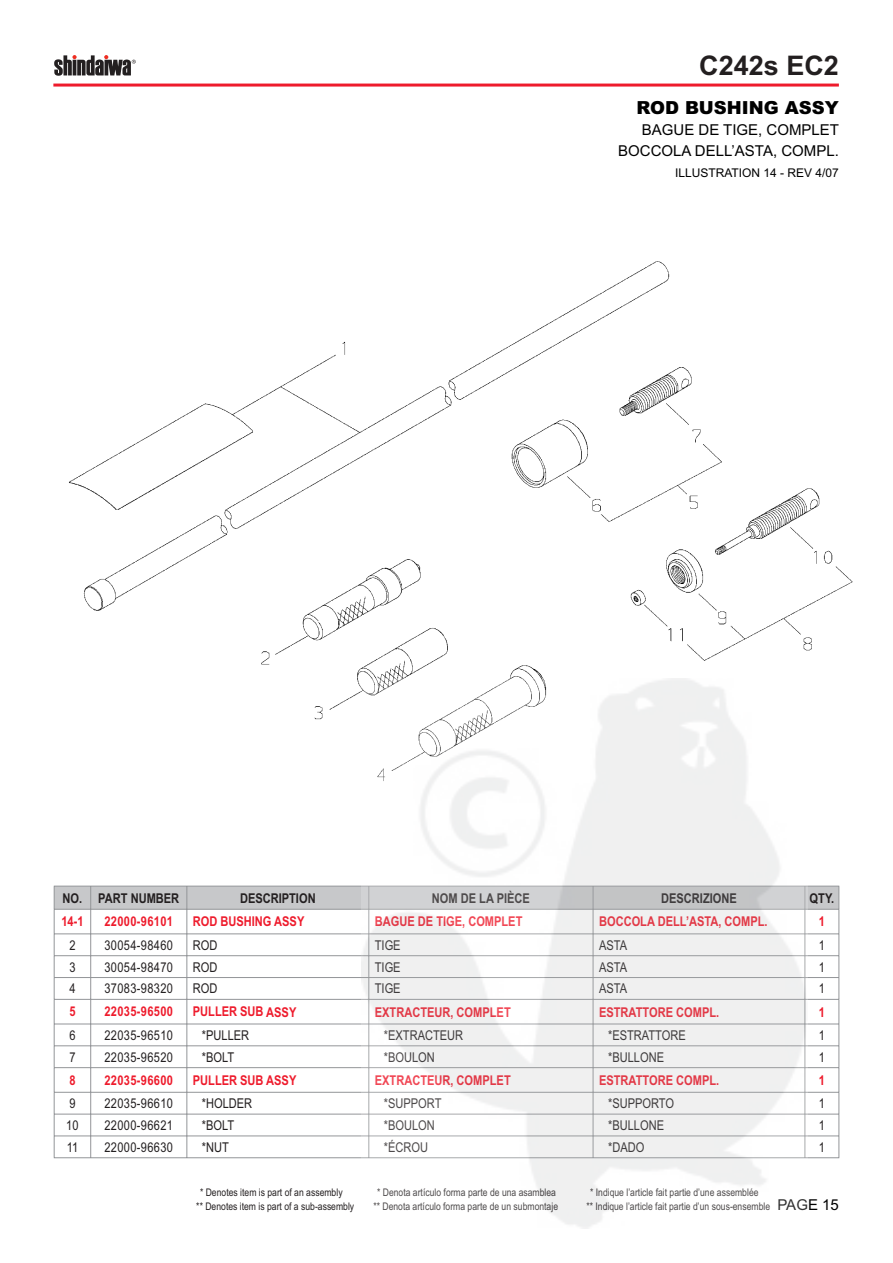
<style>
.page{position:relative;width:893px;height:1263px;background:#fff}
.page>*{position:absolute;margin:0;border:0;box-sizing:border-box;transform-origin:0 0}
.t1{font:700 27px "Arial";color:#231f20}
.t2{font:900 18px "Arial";color:#000}
.t3{font:15px/21px "Arial";color:#000;text-align:right}
.t4{font:700 13.5px "Arial Narrow";color:#ee1b2c}
.t5{font:13.5px "Arial Narrow";color:#231f20}
.t6{font:13.5px "Arial Narrow";letter-spacing:.025em;color:#231f20}
.t7{font:700 13.5px "Arial Narrow";color:#231f20}
.t8{font:700 13.5px "Arial Narrow";letter-spacing:.025em;color:#ee1b2c}
.t9{font:12px "Arial";color:#000}
.t10{font:10.5px "Arial Narrow";color:#231f20}
</style>
<div class="page">
<hr style="left:53px;top:84px;width:786px;height:3px;background:#ee1b2c">
<svg style="left:54px;top:55px;width:82px;height:21px"></svg>
<svg style="left:54px;top:886px;width:785px;height:271px"></svg>
<hr style="left:54px;top:1157px;width:751px;height:1px;background:#939598">
<hr style="left:805px;top:1157px;width:34px;height:1px;background:#939598">
<img style="left:69px;top:261px;width:784px;height:459px">
<img style="left:361px;top:679px;width:447px;height:550px">
<h1 class="t1" style="left:699px;top:49px;width:141px">C242s EC2</h1>
<h2 class="t2" style="left:636px;top:97px;width:204px">ROD BUSHING ASSY</h2>
<h3 class="t3" style="left:618px;top:120px;width:222px">BAGUE DE TIGE, COMPLET<br>BOCCOLA DELL’ASTA, COMPL.</h3>
<p class="t9" style="left:675px;top:166px;width:165px">ILLUSTRATION 14 - REV 4/07</p>
<p class="t7" style="left:63px;top:891px;width:118px">NO. PART NUMBER</p>
<p class="t7" style="left:240px;top:891px;width:77px">DESCRIPTION</p>
<p class="t7" style="left:432px;top:891px;width:100px">NOM DE LA PIÈCE</p>
<p class="t7" style="left:661px;top:891px;width:77px">DESCRIZIONE</p>
<p class="t7" style="left:809px;top:891px;width:26px">QTY.</p>
<p class="t4" style="left:61px;top:914px;width:24px">14-1</p>
<p class="t8" style="left:104px;top:914px;width:70px">22000-96101</p>
<p class="t4" style="left:193px;top:914px;width:113px">ROD BUSHING ASSY</p>
<p class="t4" style="left:375px;top:914px;width:149px">BAGUE DE TIGE, COMPLET</p>
<p class="t4" style="left:599px;top:914px;width:170px">BOCCOLA DELL’ASTA, COMPL.</p>
<p class="t4" style="left:819px;top:914px;width:8px">1</p>
<p class="t5" style="left:69px;top:940px;width:8px">2</p>
<p class="t6" style="left:104px;top:940px;width:70px">30054-98460</p>
<p class="t5" style="left:193px;top:940px;width:26px">ROD</p>
<p class="t5" style="left:375px;top:940px;width:27px">TIGE</p>
<p class="t5" style="left:599px;top:940px;width:30px">ASTA</p>
<p class="t5" style="left:819px;top:940px;width:8px">1</p>
<p class="t5" style="left:69px;top:962px;width:8px">3</p>
<p class="t6" style="left:104px;top:962px;width:70px">30054-98470</p>
<p class="t5" style="left:193px;top:962px;width:26px">ROD</p>
<p class="t5" style="left:375px;top:962px;width:27px">TIGE</p>
<p class="t5" style="left:599px;top:962px;width:30px">ASTA</p>
<p class="t5" style="left:819px;top:962px;width:8px">1</p>
<p class="t5" style="left:69px;top:984px;width:8px">4</p>
<p class="t6" style="left:104px;top:984px;width:70px">37083-98320</p>
<p class="t5" style="left:193px;top:984px;width:26px">ROD</p>
<p class="t5" style="left:375px;top:984px;width:27px">TIGE</p>
<p class="t5" style="left:599px;top:984px;width:30px">ASTA</p>
<p class="t5" style="left:819px;top:984px;width:8px">1</p>
<p class="t4" style="left:69px;top:1004px;width:8px">5</p>
<p class="t8" style="left:104px;top:1004px;width:70px">22035-96500</p>
<p class="t4" style="left:193px;top:1004px;width:105px">PULLER SUB ASSY</p>
<p class="t4" style="left:375px;top:1004px;width:137px">EXTRACTEUR, COMPLET</p>
<p class="t4" style="left:599px;top:1004px;width:122px">ESTRATTORE COMPL.</p>
<p class="t4" style="left:819px;top:1004px;width:8px">1</p>
<p class="t5" style="left:69px;top:1030px;width:8px">6</p>
<p class="t6" style="left:104px;top:1030px;width:70px">22035-96510</p>
<p class="t5" style="left:202px;top:1030px;width:49px">*PULLER</p>
<p class="t5" style="left:384px;top:1030px;width:81px">*EXTRACTEUR</p>
<p class="t5" style="left:608px;top:1030px;width:79px">*ESTRATTORE</p>
<p class="t5" style="left:819px;top:1030px;width:8px">1</p>
<p class="t5" style="left:69px;top:1052px;width:8px">7</p>
<p class="t6" style="left:104px;top:1052px;width:70px">22035-96520</p>
<p class="t5" style="left:202px;top:1052px;width:34px">*BOLT</p>
<p class="t5" style="left:384px;top:1052px;width:53px">*BOULON</p>
<p class="t5" style="left:608px;top:1052px;width:57px">*BULLONE</p>
<p class="t5" style="left:819px;top:1052px;width:8px">1</p>
<p class="t4" style="left:69px;top:1072px;width:8px">8</p>
<p class="t8" style="left:104px;top:1072px;width:70px">22035-96600</p>
<p class="t4" style="left:193px;top:1072px;width:105px">PULLER SUB ASSY</p>
<p class="t4" style="left:375px;top:1072px;width:137px">EXTRACTEUR, COMPLET</p>
<p class="t4" style="left:599px;top:1072px;width:122px">ESTRATTORE COMPL.</p>
<p class="t4" style="left:819px;top:1072px;width:8px">1</p>
<p class="t5" style="left:69px;top:1098px;width:8px">9</p>
<p class="t6" style="left:104px;top:1098px;width:70px">22035-96610</p>
<p class="t5" style="left:202px;top:1098px;width:52px">*HOLDER</p>
<p class="t5" style="left:384px;top:1098px;width:59px">*SUPPORT</p>
<p class="t5" style="left:608px;top:1098px;width:68px">*SUPPORTO</p>
<p class="t5" style="left:819px;top:1098px;width:8px">1</p>
<p class="t5" style="left:66px;top:1120px;width:14px">10</p>
<p class="t6" style="left:104px;top:1120px;width:70px">22000-96621</p>
<p class="t5" style="left:202px;top:1120px;width:34px">*BOLT</p>
<p class="t5" style="left:384px;top:1120px;width:53px">*BOULON</p>
<p class="t5" style="left:608px;top:1120px;width:57px">*BULLONE</p>
<p class="t5" style="left:819px;top:1120px;width:8px">1</p>
<p class="t5" style="left:67px;top:1142px;width:13px">11</p>
<p class="t6" style="left:104px;top:1142px;width:70px">22000-96630</p>
<p class="t5" style="left:202px;top:1142px;width:29px">*NUT</p>
<p class="t5" style="left:384px;top:1142px;width:46px">*ÉCROU</p>
<p class="t5" style="left:608px;top:1142px;width:38px">*DADO</p>
<p class="t5" style="left:819px;top:1142px;width:8px">1</p>
<p class="t10" style="left:200px;top:1189px;width:144px">* Denotes item is part of an assembly</p>
<p class="t10" style="left:377px;top:1189px;width:181px">* Denota artículo forma parte de una asamblea</p>
<p class="t10" style="left:590px;top:1189px;width:170px">* Indique l’article fait partie d’une assemblée</p>
<p class="t10" style="left:196px;top:1202px;width:159px">** Denotes item is part of a sub-assembly</p>
<p class="t10" style="left:373px;top:1202px;width:186px">** Denota artículo forma parte de un submontaje</p>
<p class="t10" style="left:586px;top:1202px;width:185px">** Indique l’article fait partie d’un sous-ensemble</p>
<h3 class="t3" style="left:777px;top:1194px;width:63px">PAGE 15</h3>
</div>
